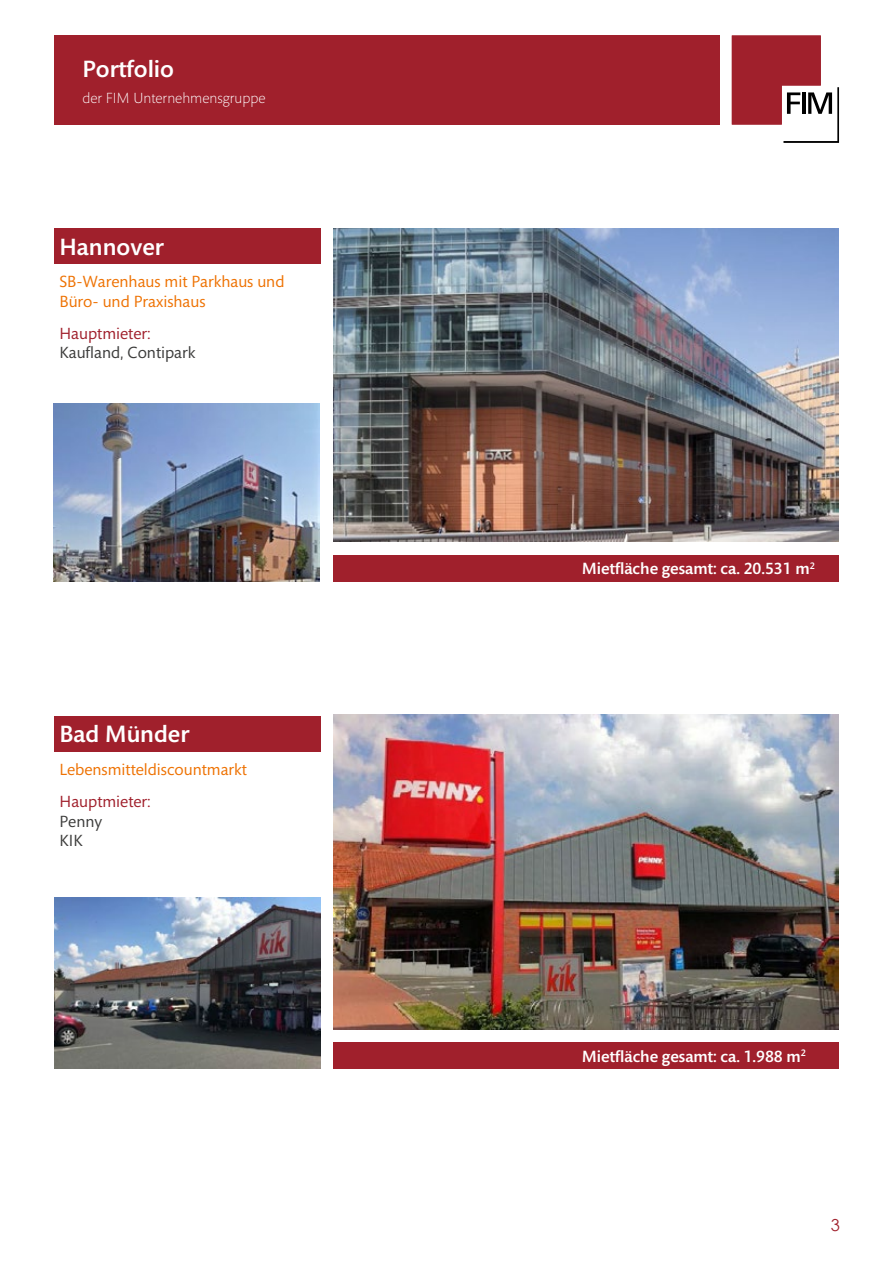
<style>
.page{position:relative;width:893px;height:1263px;background:#fff}
.page>*{position:absolute;margin:0;border:0;box-sizing:border-box;transform-origin:0 0}
.t1{font:500 24px "Mundo Sans Capital";color:#fff}
.t2{font:16.5px/19.5px "Mundo Sans Capital";color:#ee7203}
.t3{font:500 16.5px "Mundo Sans Capital";color:#fff}
.t4{font:16.5px/19.5px "Mundo Sans Capital";color:#3c3c3b}
.t5{font:16.5px "Mundo Sans Capital";color:#a0202c}
.t6{font:16.5px "Century Gothic";color:#a0202c}
.t7{font:300 15px "Mundo Sans Capital";color:#fff}
</style>
<div class="page">
<svg style="left:732px;top:36px;width:107px;height:107px"></svg>
<div style="left:54px;top:36px;width:666px;height:89px;background:#a0202c"></div>
<div style="left:54px;top:716px;width:267px;height:35px;background:#a0202c"></div>
<div style="left:334px;top:1042px;width:505px;height:27px;background:#a0202c"></div>
<img style="left:334px;top:714px;width:505px;height:315px">
<img style="left:54px;top:898px;width:267px;height:170px">
<div style="left:54px;top:229px;width:267px;height:35px;background:#a0202c"></div>
<div style="left:334px;top:555px;width:505px;height:26px;background:#a0202c"></div>
<img style="left:334px;top:229px;width:505px;height:312px">
<img style="left:53px;top:404px;width:266px;height:177px">
<h1 class="t1" style="left:82px;top:56px;width:93px">Portfolio</h1>
<p class="t7" style="left:82px;top:90px;width:185px">der FIM Unternehmensgruppe</p>
<h1 class="t1" style="left:59px;top:234px;width:106px">Hannover</h1>
<p class="t2" style="left:59px;top:272px;width:226px">SB-Warenhaus mit Parkhaus und<br>Büro- und Praxishaus</p>
<p class="t5" style="left:59px;top:324px;width:93px">Hauptmieter:</p>
<p class="t4" style="left:59px;top:344px;width:138px">Kaufland, Contipark</p>
<h1 class="t1" style="left:60px;top:721px;width:131px">Bad Münder</h1>
<p class="t2" style="left:60px;top:760px;width:189px">Lebensmitteldiscountmarkt</p>
<p class="t5" style="left:60px;top:793px;width:93px">Hauptmieter:</p>
<p class="t4" style="left:60px;top:812px;width:44px">Penny<br>KIK</p>
<p class="t3" style="left:582px;top:559px;width:235px">Mietfläche gesamt: ca. 20.531 m<sup>2</sup></p>
<p class="t3" style="left:582px;top:1047px;width:226px">Mietfläche gesamt: ca. 1.988 m<sup>2</sup></p>
<p class="t6" style="left:831px;top:1213px;width:11px">3</p>
</div>
